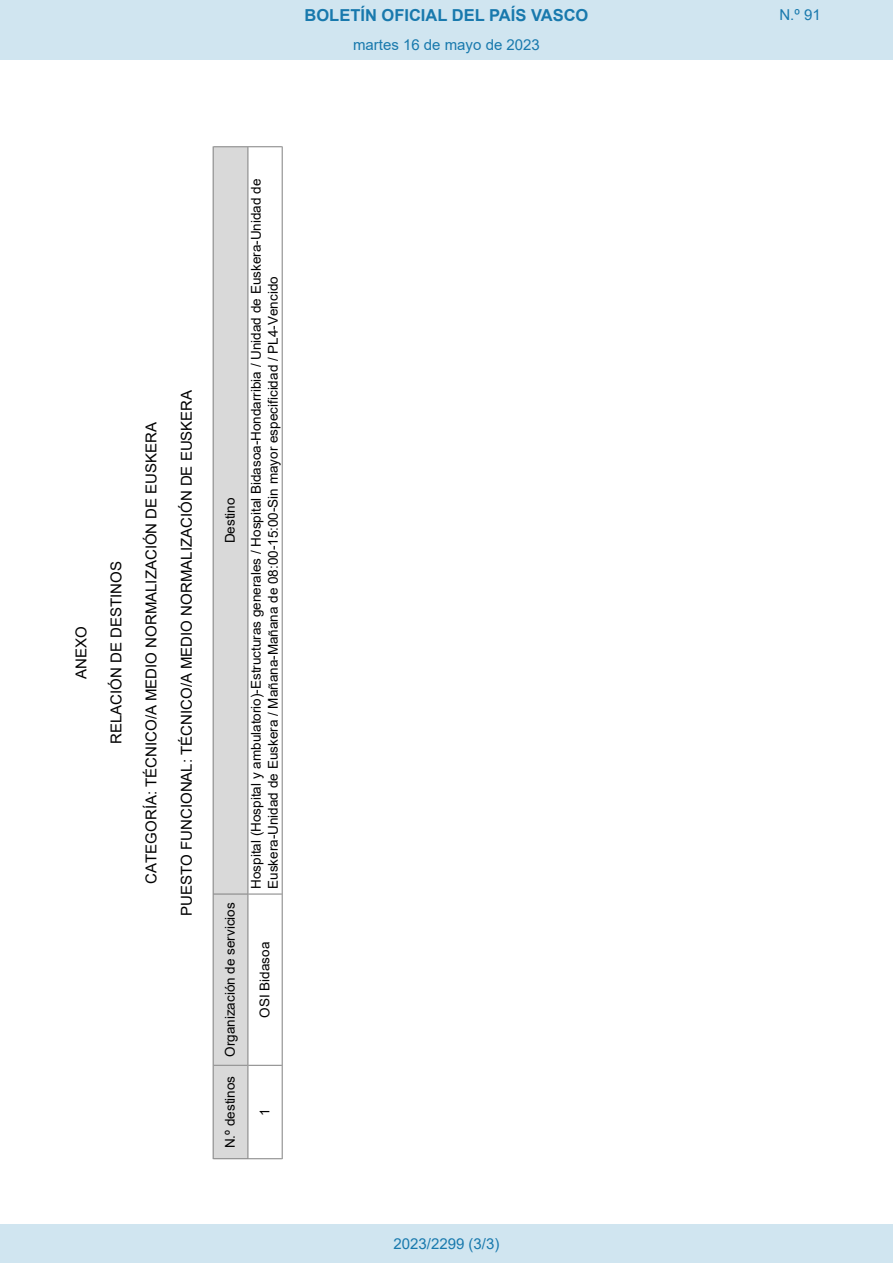
<style>
.page{position:relative;width:893px;height:1263px;background:#fff}
.page>*{position:absolute;margin:0;border:0;box-sizing:border-box;transform-origin:0 0}
.t1{font:700 16.5px "Arial";color:#1879ad}
.t2{font:15px "Arial";color:#000}
.Paginacion_Centro{font:15px "Arial";color:#1879ad}
.t3{font:13.5px/16.8px "Arial";color:#000}
</style>
<div class="page">
<div style="left:213px;top:1066px;width:35px;height:92px;background:#d9d9d9"></div>
<div style="left:213px;top:894px;width:35px;height:171px;background:#d9d9d9"></div>
<div style="left:213px;top:147px;width:35px;height:747px;background:#d9d9d9"></div>
<hr style="left:213px;top:1158px;width:69px;height:1px;background:#808080">
<hr style="left:213px;top:1065px;width:35px;height:1px;background:#808080">
<hr style="left:248px;top:1065px;width:34px;height:1px;background:#808080">
<hr style="left:213px;top:894px;width:35px;height:1px;background:#808080">
<hr style="left:248px;top:894px;width:34px;height:1px;background:#808080">
<hr style="left:213px;top:146px;width:69px;height:1px;background:#808080">
<hr style="left:213px;top:146px;width:1px;height:1013px;background:#808080">
<hr style="left:248px;top:147px;width:1px;height:1011px;background:#808080">
<hr style="left:282px;top:146px;width:1px;height:1013px;background:#808080">
<div style="left:0;top:0;width:893px;height:60px;background:#d0e5f0"></div>
<div style="left:0;top:1225px;width:893px;height:38px;background:#d0e5f0"></div>
<p class="t1" style="left:305px;top:3px;width:285px">BOLETÍN OFICIAL DEL PAÍS VASCO</p>
<p class="Paginacion_Centro" style="left:779px;top:5px;width:43px">N.º 91</p>
<p class="Paginacion_Centro" style="left:353px;top:35px;width:188px">martes 16 de mayo de 2023</p>
<p class="t2" style="left:71px;top:679px;width:54px;rotate:-90deg">ANEXO</p>
<p class="t2" style="left:106px;top:744px;width:184px;rotate:-90deg">RELACIÓN DE DESTINOS</p>
<p class="t2" style="left:141px;top:884px;width:463px;rotate:-90deg">CATEGORÍA: TÉCNICO/A MEDIO NORMALIZACIÓN DE EUSKERA</p>
<p class="t2" style="left:176px;top:916px;width:527px;rotate:-90deg">PUESTO FUNCIONAL: TÉCNICO/A MEDIO NORMALIZACIÓN DE EUSKERA</p>
<p class="t3" style="left:222px;top:543px;width:47px;rotate:-90deg">Destino</p>
<p class="t3" style="left:222px;top:1057px;width:156px;rotate:-90deg">Organización de servicios</p>
<p class="t3" style="left:222px;top:1148px;width:74px;rotate:-90deg">N.º destinos</p>
<p class="t3" style="left:248px;top:889px;width:711px;rotate:-90deg">Hospital (Hospital y ambulatorio)-Estructuras generales / Hospital Bidasoa-Hondarribia / Unidad de Euskera-Unidad de<br>Euskera-Unidad de Euskera / Mañana-Mañana de 08:00-15:00-Sin mayor especificidad / PL4-Vencido</p>
<p class="t3" style="left:256px;top:1017px;width:77px;rotate:-90deg">OSI Bidasoa</p>
<p class="t3" style="left:256px;top:1116px;width:9px;rotate:-90deg">1</p>
<p class="Paginacion_Centro" style="left:393px;top:1234px;width:107px">2023/2299 (3/3)</p>
</div>
